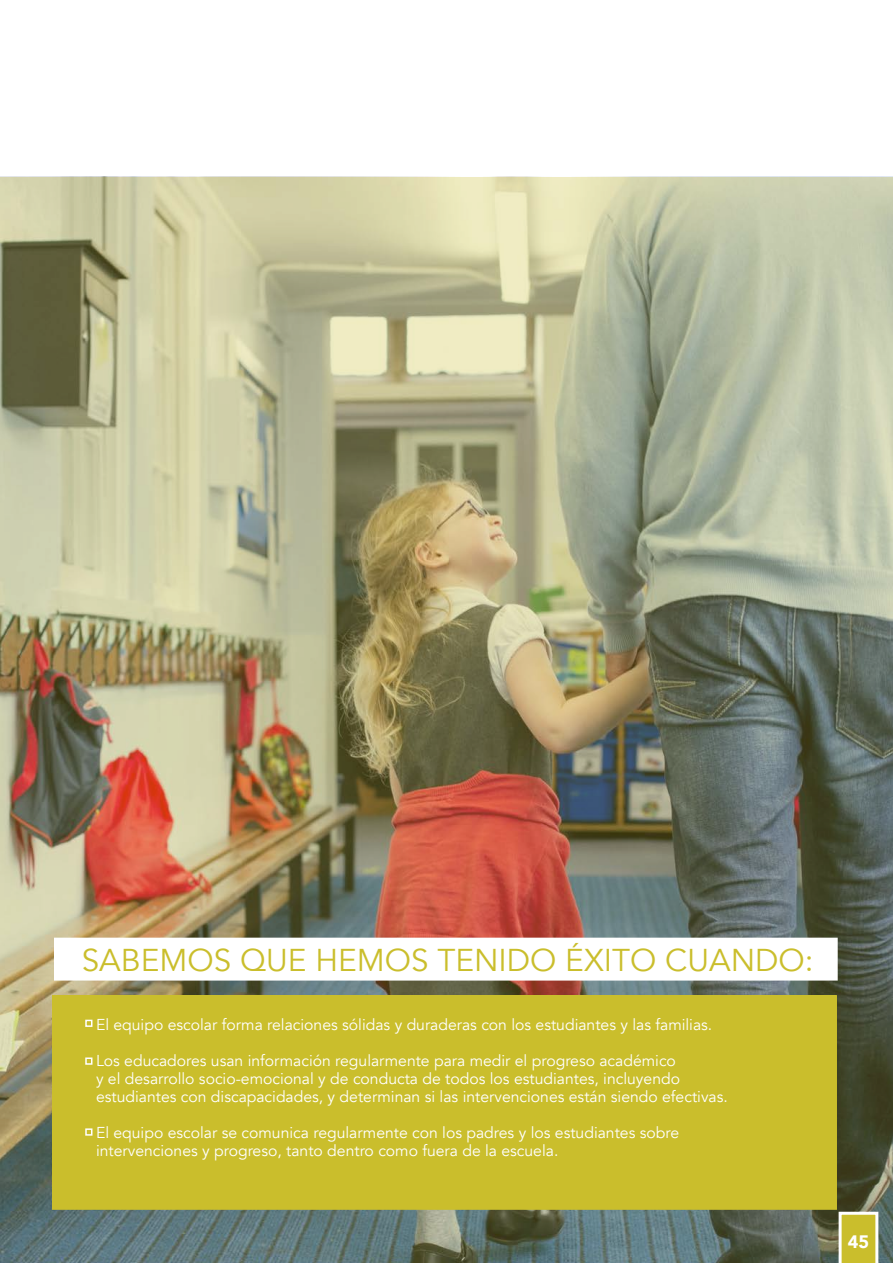
<style>
.page{position:relative;width:893px;height:1263px;background:#fff}
.page>*{position:absolute;margin:0;border:0;box-sizing:border-box;transform-origin:0 0}
.t1{font:31.5px "Avenir";color:#cabe2c}
.t2{font:900 18px "Avenir";color:#fff}
.t3{font:15.75px "Avenir";color:#fff}
</style>
<div class="page">
<img style="left:1px;top:176px;width:892px;height:1087px">
<div style="left:53px;top:996px;width:783px;height:213px;background:#cabe2c"></div>
<div style="left:52px;top:995px;width:785px;height:215px;border:2px solid #cabe2c"></div>
<svg style="left:839px;top:1212px;width:39px;height:51px;background:#d3c952"></svg>
<div style="left:85px;top:1020px;width:7px;height:7px;border:2px solid #fff"></div>
<div style="left:85px;top:1057px;width:7px;height:8px;border:2px solid #fff"></div>
<div style="left:85px;top:1128px;width:7px;height:8px;border:2px solid #fff"></div>
<div style="left:55px;top:938px;width:782px;height:42px;background:#fff"></div>
<p class="t1" style="left:82px;top:941px;width:733px">SABEMOS QUE HEMOS TENIDO ÉXITO CUANDO:</p>
<p class="t3" style="left:96px;top:1015px;width:618px">El equipo escolar forma relaciones sólidas y duraderas con los estudiantes y las familias.</p>
<p class="t3" style="left:96px;top:1051px;width:581px">Los educadores usan información regularmente para medir el progreso académico</p>
<p class="t3" style="left:96px;top:1069px;width:585px">y el desarrollo socio-emocional y de conducta de todos los estudiantes, incluyendo</p>
<p class="t3" style="left:96px;top:1087px;width:633px">estudiantes con discapacidades, y determinan si las intervenciones están siendo efectivas.</p>
<p class="t3" style="left:96px;top:1123px;width:585px">El equipo escolar se comunica regularmente con los padres y los estudiantes sobre</p>
<p class="t3" style="left:96px;top:1141px;width:464px">intervenciones y progreso, tanto dentro como fuera de la escuela.</p>
<p class="t2" style="left:848px;top:1226px;width:23px">45</p>
</div>
